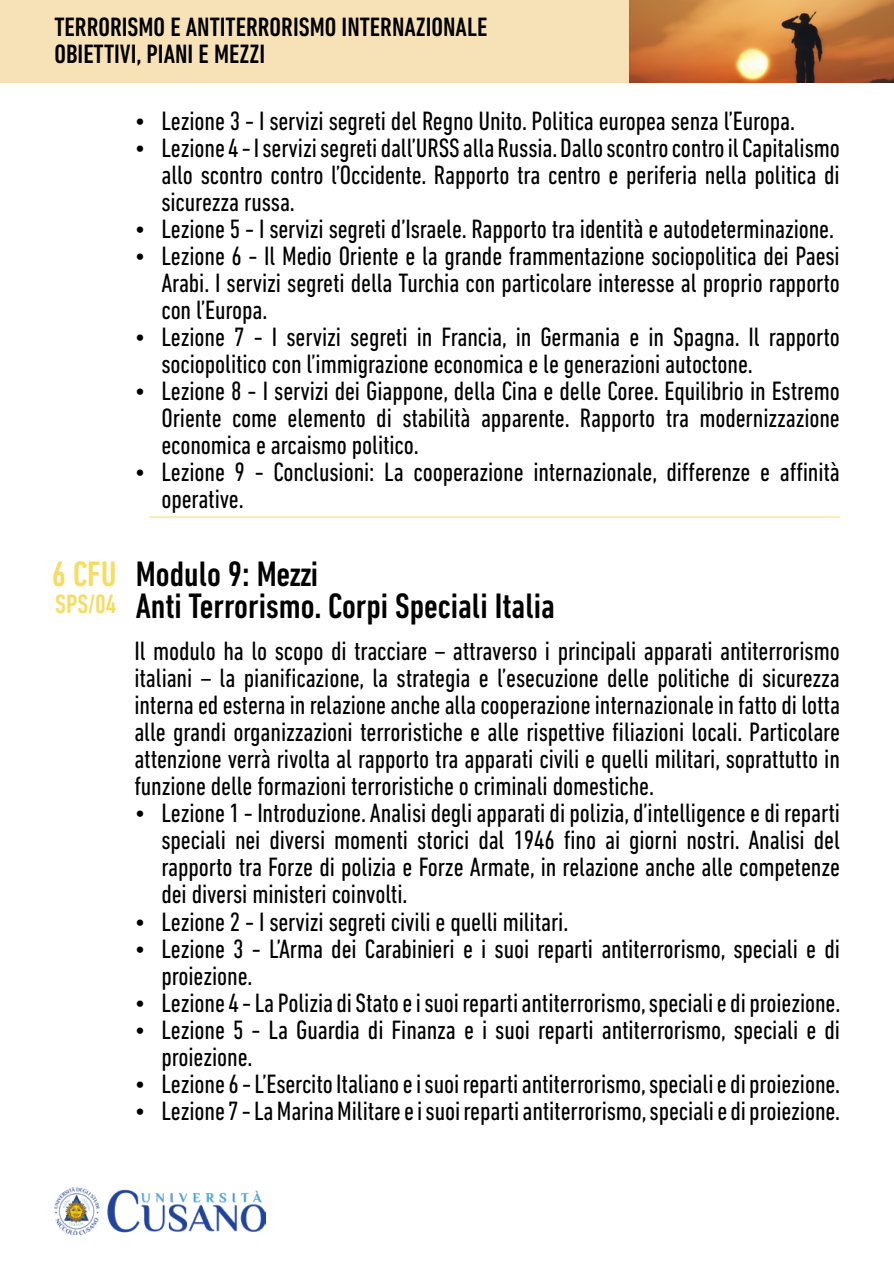
<style>
.page{position:relative;width:894px;height:1264px;background:#fff}
.page>*{position:absolute;margin:0;border:0;box-sizing:border-box;transform-origin:0 0}
.t1{font:500 condensed 36px "DIN Next LT Pro";color:#000}
.t2{font:500 condensed 36px "DIN Next LT Pro";color:#f6dc61}
.t3{font:condensed 27px/27px "DIN Next LT Pro";letter-spacing:-.005em;color:#000;text-align:justify}
.t4{font:500 condensed 27px "DIN Next LT Pro";color:#000}
.t5{font:500 condensed 27px "DIN Next LT Pro";color:#f6dc61}
</style>
<div class="page">
<img style="left:54px;top:1187px;width:211px;height:47px">
<div style="left:0;top:0;width:893px;height:83px;background:#f7e1b7"></div>
<hr style="left:149px;top:516px;width:690px;height:1px;background:#f6dd63">
<img style="left:630px;top:0;width:263px;height:83px">
<p class="t4" style="left:54px;top:11px;width:434px">TERRORISMO E ANTITERRORISMO INTERNAZIONALE</p>
<p class="t4" style="left:54px;top:38px;width:212px">OBIETTIVI, PIANI E MEZZI</p>
<p class="t3" style="left:134px;top:107px;width:662px">• Lezione 3 - I servizi segreti del Regno Unito. Politica europea senza l’Europa.</p>
<p class="t3" style="left:161px;top:134px;width:680px;text-indent:-27px">• Lezione 4 - I servizi segreti dall’URSS alla Russia. Dallo scontro contro il Capitalismo allo scontro contro l’Occidente. Rapporto tra centro e periferia nella politica di sicurezza russa.</p>
<p class="t3" style="left:134px;top:215px;width:701px">• Lezione 5 - I servizi segreti d’Israele. Rapporto tra identità e autodeterminazione.</p>
<p class="t3" style="left:161px;top:242px;width:680px;text-indent:-27px">• Lezione 6 - Il Medio Oriente e la grande frammentazione sociopolitica dei Paesi Arabi. I servizi segreti della Turchia con particolare interesse al proprio rapporto con l’Europa.</p>
<p class="t3" style="left:161px;top:323px;width:680px;text-indent:-27px">• Lezione 7 - I servizi segreti in Francia, in Germania e in Spagna. Il rapporto sociopolitico con l’immigrazione economica e le generazioni autoctone.</p>
<p class="t3" style="left:161px;top:377px;width:679px;text-indent:-27px">• Lezione 8 - I servizi dei Giappone, della Cina e delle Coree. Equilibrio in Estremo Oriente come elemento di stabilità apparente. Rapporto tra modernizzazione economica e arcaismo politico.</p>
<p class="t3" style="left:161px;top:458px;width:680px;text-indent:-27px">• Lezione 9 - Conclusioni: La cooperazione internazionale, differenze e affinità operative.</p>
<p class="t2" style="left:52px;top:553px;width:66px">6 CFU</p>
<p class="t5" style="left:55px;top:589px;width:63px">SPS/04</p>
<p class="t1" style="left:136px;top:553px;width:184px">Modulo 9: Mezzi</p>
<p class="t1" style="left:136px;top:585px;width:420px">Anti Terrorismo. Corpi Speciali Italia</p>
<p class="t3" style="left:134px;top:637px;width:707px">Il modulo ha lo scopo di tracciare – attraverso i principali apparati antiterrorismo italiani – la pianificazione, la strategia e l’esecuzione delle politiche di sicurezza interna ed esterna in relazione anche alla cooperazione internazionale in fatto di lotta alle grandi organizzazioni terroristiche e alle rispettive filiazioni locali. Particolare attenzione verrà rivolta al rapporto tra apparati civili e quelli militari, soprattutto in funzione delle formazioni terroristiche o criminali domestiche.</p>
<p class="t3" style="left:161px;top:799px;width:680px;text-indent:-27px">• Lezione 1 - Introduzione. Analisi degli apparati di polizia, d’intelligence e di reparti speciali nei diversi momenti storici dal 1946 fino ai giorni nostri. Analisi del rapporto tra Forze di polizia e Forze Armate, in relazione anche alle competenze dei diversi ministeri coinvolti.</p>
<p class="t3" style="left:134px;top:907px;width:435px">• Lezione 2 - I servizi segreti civili e quelli militari.</p>
<p class="t3" style="left:161px;top:934px;width:679px;text-indent:-27px">• Lezione 3 - L’Arma dei Carabinieri e i suoi reparti antiterrorismo, speciali e di proiezione.</p>
<p class="t3" style="left:134px;top:988px;width:707px">• Lezione 4 - La Polizia di Stato e i suoi reparti antiterrorismo, speciali e di proiezione.</p>
<p class="t3" style="left:161px;top:1015px;width:680px;text-indent:-27px">• Lezione 5 - La Guardia di Finanza e i suoi reparti antiterrorismo, speciali e di proiezione.</p>
<p class="t3" style="left:134px;top:1069px;width:707px">• Lezione 6 - L’Esercito Italiano e i suoi reparti antiterrorismo, speciali e di proiezione.</p>
<p class="t3" style="left:134px;top:1096px;width:707px">• Lezione 7 - La Marina Militare e i suoi reparti antiterrorismo, speciali e di proiezione.</p>
</div>
